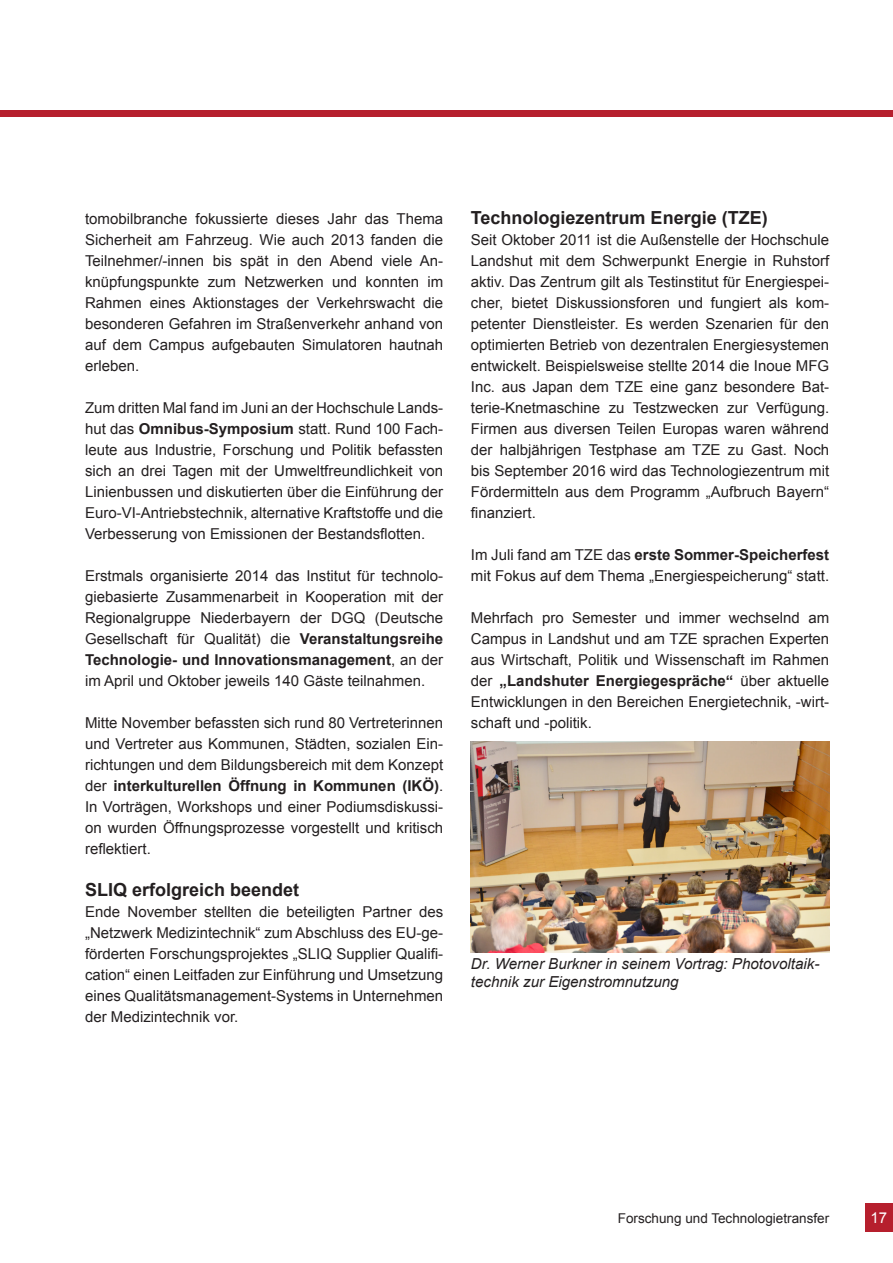
<style>
.page{position:relative;width:893px;height:1263px;background:#fff}
.page>*{position:absolute;margin:0;border:0;box-sizing:border-box;transform-origin:0 0}
.t1{font:700 18px "Arial";color:#231f20}
.t2{font:italic 15.15px/18.1px "Arial";color:#231f20}
.t3{font:15px/21px "Arial";color:#231f20;text-align:justify}
.t4{font:15px "Arial";color:#fff}
.t5{font:13.5px "Arial";color:#231f20}
.s1{font-weight:700}
</style>
<div class="page">
<div style="left:865px;top:1203px;width:28px;height:28px;background:#b61f2d"></div>
<div style="left:0;top:111px;width:893px;height:6px;background:#b61f2d"></div>
<img style="left:471px;top:741px;width:358px;height:211px">
<p class="t3" style="left:85px;top:208px;width:360px">tomobilbranche fokussierte dieses Jahr das Thema Sicherheit am Fahrzeug. Wie auch 2013 fanden die Teilnehmer/-innen bis spät in den Abend viele An&shy;knüpfungspunkte zum Netzwerken und konnten im Rahmen eines Aktionstages der Verkehrswacht die besonderen Gefahren im Straßenverkehr anhand von auf dem Campus aufgebauten Simulatoren hautnah erleben.</p>
<p class="t3" style="left:85px;top:397px;width:360px">Zum dritten Mal fand im Juni an der Hochschule Lands&shy;hut das <span class="s1">Omnibus-Symposium</span> statt. Rund 100 Fach&shy;leute aus Industrie, Forschung und Politik befassten sich an drei Tagen mit der Umweltfreundlichkeit von Linienbussen und diskutierten über die Einführung der Euro-VI-Antriebstechnik, alternative Kraftstoffe und die Verbesserung von Emissionen der Bestandsflotten.</p>
<p class="t3" style="left:85px;top:565px;width:360px">Erstmals organisierte 2014 das Institut für technolo&shy;giebasierte Zusammenarbeit in Kooperation mit der Regionalgruppe Niederbayern der DGQ (Deutsche Gesellschaft für Qualität) die <span class="s1">Veranstaltungsreihe Technologie- und Innovationsmanagement</span>, an der im April und Oktober jeweils 140 Gäste teilnahmen.</p>
<p class="t3" style="left:85px;top:712px;width:360px">Mitte November befassten sich rund 80 Vertreterinnen und Vertreter aus Kommunen, Städten, sozialen Ein&shy;richtungen und dem Bildungsbereich mit dem Konzept der <span class="s1">interkulturellen Öffnung in Kommunen (IKÖ)</span>.<br>In Vorträgen, Workshops und einer Podiumsdiskussi&shy;on wurden Öffnungsprozesse vorgestellt und kritisch reflektiert.</p>
<p class="t1" style="left:85px;top:877px;width:216px">SLIQ erfolgreich beendet</p>
<p class="t3" style="left:85px;top:901px;width:360px">Ende November stellten die beteiligten Partner des „Netzwerk Medizintechnik“ zum Abschluss des EU-ge&shy;förderten Forschungsprojektes „SLIQ Supplier Qualifi&shy;cation“ einen Leitfaden zur Einführung und Umsetzung eines Qualitätsmanagement-Systems in Unternehmen der Medizintechnik vor.</p>
<p class="t1" style="left:471px;top:205px;width:298px">Technologiezentrum Energie (TZE)</p>
<p class="t3" style="left:471px;top:229px;width:360px">Seit Oktober 2011 ist die Außenstelle der Hochschule Landshut mit dem Schwerpunkt Energie in Ruhstorf aktiv. Das Zentrum gilt als Testinstitut für Energiespei&shy;cher, bietet Diskussionsforen und fungiert als kom&shy;petenter Dienstleister. Es werden Szenarien für den optimierten Betrieb von dezentralen Energiesystemen entwickelt. Beispielsweise stellte 2014 die Inoue MFG Inc. aus Japan dem TZE eine ganz besondere Bat&shy;terie-Knetmaschine zu Testzwecken zur Verfügung.<br>Firmen aus diversen Teilen Europas waren während der halbjährigen Testphase am TZE zu Gast. Noch bis September 2016 wird das Technologiezentrum mit Fördermitteln aus dem Programm „Aufbruch Bayern“ finanziert.</p>
<p class="t3" style="left:471px;top:544px;width:360px">Im Juli fand am TZE das <span class="s1">erste Sommer-Speicherfest </span>mit Fokus auf dem Thema „Energiespeicherung“ statt.</p>
<p class="t3" style="left:471px;top:607px;width:360px">Mehrfach pro Semester und immer wechselnd am Campus in Landshut und am TZE sprachen Experten aus Wirtschaft, Politik und Wissenschaft im Rahmen der <span class="s1">„Landshuter Energiegespräche“</span> über aktuelle Entwicklungen in den Bereichen Energietechnik, -wirt&shy;schaft und -politik.</p>
<p class="t2" style="left:471px;top:955px;width:350px">Dr. Werner Burkner in seinem Vortrag: Photovoltaik&shy;technik zur Eigenstromnutzung</p>
<p class="t5" style="left:618px;top:1209px;width:213px">Forschung und Technologietransfer</p>
<p class="t4" style="left:871px;top:1208px;width:18px">17</p>
</div>
